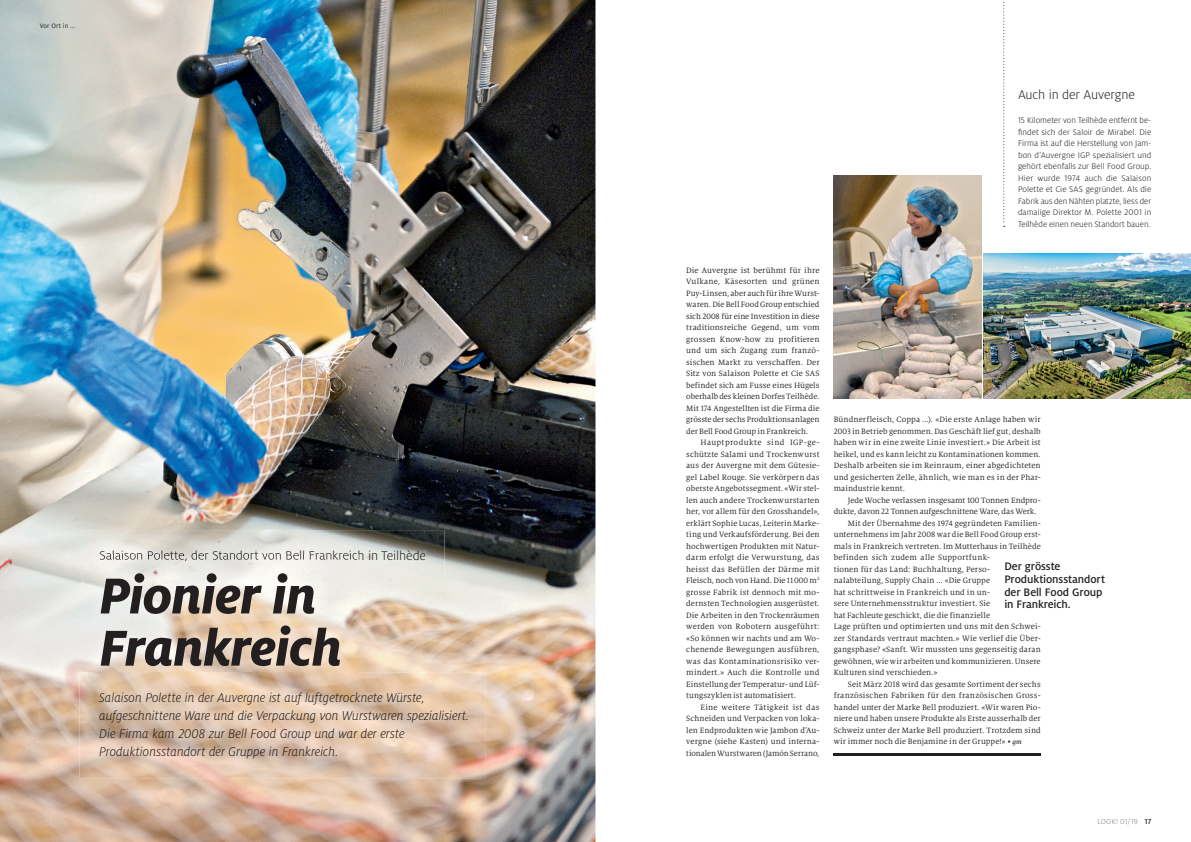
<style>
.page{position:relative;width:1191px;height:842px;background:#fff}
.page>*{position:absolute;margin:0;border:0;box-sizing:border-box;transform-origin:0 0}
.t1{font:italic 800 55.8px/52.2px "Milo Pro";letter-spacing:-.015em;color:#231f20}
.t2{font:italic 300 14px/18px "Milo Pro";letter-spacing:-.005em;color:#231f20}
.t3{font:300 14px "Milo Pro";letter-spacing:-.01em;color:#231f20}
.t4{font:500 12px/12.5px "Milo Pro";letter-spacing:-.005em;color:#231f20}
.t5{font:300 9px/11.5px "Milo Pro";color:#231f20;text-align:justify}
.t6{font:8.5px/11.5px "Milo Serif Pro";letter-spacing:.01em;color:#231f20;text-align:justify}
.t7{font:8.5px "Milo Serif Pro";letter-spacing:-.01em;color:#231f20}
.t8{font:300 8px "Milo Pro";letter-spacing:.025em;color:#808285}
.t9{font:7px "Milo Pro";letter-spacing:.025em;color:#231f20}
.s1{font-weight:500;font-style:italic;font-size:7px}
.s2{font-weight:500;color:#231f20}
</style>
<div class="page">
<img style="left:0;top:0;width:595px;height:842px">
<img style="left:81px;top:530px;width:363px;height:51px">
<img style="left:100px;top:550px;width:325px;height:11px">
<img style="left:82px;top:555px;width:277px;height:118px">
<img style="left:100px;top:555px;width:259px;height:6px">
<img style="left:80px;top:673px;width:405px;height:105px">
<img style="left:595px;top:0;width:1px;height:842px">
<img style="left:833px;top:176px;width:148px;height:223px">
<img style="left:984px;top:254px;width:207px;height:145px">
<hr style="left:833px;top:754px;width:207px;height:2px;background:#231f20">
<svg style="left:1003px;top:2px;width:1px;height:225px"></svg>
<p class="t9" style="left:40px;top:22px;width:37px">Vor Ort in ...</p>
<h2 class="t3" style="left:99px;top:547px;width:328px">Salaison Polette, der Standort von Bell Frankreich in Teilhède</h2>
<h1 class="t1" style="left:99px;top:569px;width:245px">Pionier in<br>Frankreich</h1>
<p class="t2" style="left:99px;top:689px;width:371px">Salaison Polette in der Auvergne ist auf luftgetrocknete Würste, aufgeschnittene Ware und die Verpackung von Wurstwaren spezialisiert.<br>Die Firma kam 2008 zur Bell Food Group und war der erste Produktions standort der Gruppe in Frankreich.</p>
<h2 class="t3" style="left:1018px;top:87px;width:118px">Auch in der Auvergne</h2>
<p class="t5" style="left:1018px;top:115px;width:135px">15 Kilometer von Teilhède entfernt be&shy;findet sich der Saloir de Mirabel. Die Firma ist auf die Herstellung von Jam&shy;bon d’Auvergne IGP spezialisiert und gehört ebenfalls zur Bell Food Group.<br>Hier wurde 1974 auch die Salaison Polette et Cie SAS gegründet. Als die Fabrik aus den Nähten platzte, liess der damalige Direktor M. Polette 2001 in Teilhède einen neuen Standort bauen.</p>
<p class="t6" style="left:686px;top:264px;width:135px">Die Auvergne ist berühmt für ihre Vulkane, Käsesorten und grünen Puy-Linsen, aber auch für ihre Wurst&shy;waren. Die Bell Food Group entschied sich 2008 für eine Investition in diese traditionsreiche Gegend, um vom grossen Know-how zu profitieren und um sich Zugang zum franzö&shy;sischen Markt zu verschaffen. Der Sitz von Salaison Polette et Cie SAS befindet sich am Fusse eines Hügels oberhalb des kleinen Dorfes Teilhède.<br>Mit 174 Angestellten ist die Firma die grösste der sechs Produktionsanlagen der Bell Food Group in Frankreich.</p>
<p class="t6" style="left:686px;top:437px;width:135px;text-indent:14px">Hauptprodukte sind IGP-ge&shy;schützte Salami und Trockenwurst aus der Auvergne mit dem Gütesie&shy;gel Label Rouge. Sie verkörpern das oberste Angebotssegment. «Wir stel&shy;len auch andere Trockenwurstarten her, vor allem für den Grosshandel», erklärt Sophie Lucas, Leiterin Marke&shy;ting und Verkaufsförderung. Bei den hochwertigen Produkten mit Natur&shy;darm erfolgt die Verwurstung, das heisst das Befüllen der Därme mit Fleisch, noch von Hand. Die 11000 m<sup>2 </sup>grosse Fabrik ist dennoch mit mo&shy;dernsten Technologien ausgerüstet.<br>Die Arbeiten in den Trockenräumen werden von Robotern ausgeführt: «So können wir nachts und am Wo&shy;chenende Bewegungen ausführen, was das Kontaminationsrisiko ver&shy;mindert.» Auch die Kontrolle und Einstellung der Temperatur- und Lüf&shy;tungszyklen ist automatisiert.</p>
<p class="t6" style="left:686px;top:701px;width:135px;text-indent:14px">Eine weitere Tätigkeit ist das Schneiden und Verpacken von loka&shy;len Endprodukten wie Jambon d’Au&shy;vergne (siehe Kasten) und interna&shy;tionalen Wurstwaren (Jamón Serrano,</p>
<p class="t6" style="left:833px;top:414px;width:208px">Bündnerfleisch, Coppa ...). «Die erste Anlage haben wir 2003 in Betrieb genommen. Das Geschäft lief gut, deshalb haben wir in eine zweite Linie investiert.» Die Arbeit ist heikel, und es kann leicht zu Kontaminationen kommen.<br>Deshalb arbeiten sie im Reinraum, einer abgedichteten und gesicherten Zelle, ähnlich, wie man es in der Phar&shy;maindustrie kennt.</p>
<p class="t7" style="left:848px;top:495px;width:194px">Jede Woche verlassen insgesamt 100 Tonnen Endpro-</p>
<p class="t6" style="left:833px;top:506px;width:204px">dukte, davon 22 Tonnen aufgeschnittene Ware, das Werk.</p>
<p class="t6" style="left:848px;top:517px;width:194px">Mit der Übernahme des 1974 gegründeten Familien-</p>
<p class="t6" style="left:833px;top:529px;width:208px">unternehmens im Jahr 2008 war die Bell Food Group erst-</p>
<p class="t6" style="left:833px;top:540px;width:208px">mals in Frankreich vertreten. Im Mutterhaus in Teilhède</p>
<p class="t6" style="left:833px;top:552px;width:158px">befinden sich zudem alle Supportfunk-</p>
<p class="t6" style="left:833px;top:563px;width:158px">tionen für das Land: Buchhaltung, Perso-</p>
<p class="t6" style="left:833px;top:575px;width:158px">nalabteilung, Supply Chain ... «Die Gruppe</p>
<p class="t6" style="left:833px;top:586px;width:158px">hat schrittweise in Frankreich und in un-</p>
<p class="t6" style="left:833px;top:598px;width:158px">sere Unternehmensstruktur investiert. Sie</p>
<p class="t6" style="left:833px;top:609px;width:158px">hat Fachleute geschickt, die die finanzielle</p>
<p class="t6" style="left:833px;top:621px;width:208px">Lage prüften und optimierten und uns mit den Schwei-</p>
<p class="t6" style="left:833px;top:632px;width:208px">zer Standards vertraut machten.» Wie verlief die Über-</p>
<p class="t6" style="left:833px;top:644px;width:208px">gangsphase? «Sanft. Wir mussten uns gegenseitig daran</p>
<p class="t6" style="left:833px;top:655px;width:208px">gewöhnen, wie wir arbeiten und kommunizieren. Unsere</p>
<p class="t6" style="left:833px;top:667px;width:105px">Kulturen sind verschieden.»</p>
<p class="t6" style="left:848px;top:678px;width:194px">Seit März 2018 wird das gesamte Sortiment der sechs</p>
<p class="t6" style="left:833px;top:690px;width:208px">französischen Fabriken für den französischen Gross-</p>
<p class="t6" style="left:833px;top:701px;width:208px">handel unter der Marke Bell produziert. «Wir waren Pio-</p>
<p class="t6" style="left:833px;top:713px;width:208px">niere und haben unsere Produkte als Erste ausserhalb der</p>
<p class="t6" style="left:833px;top:724px;width:208px">Schweiz unter der Marke Bell produziert. Trotzdem sind</p>
<p class="t6" style="left:833px;top:736px;width:190px">wir immer noch die Benjamine in der Gruppe!» • <span class="s1">gm</span></p>
<h3 class="t4" style="left:1004px;top:560px;width:102px">Der grösste<br>Produktionsstandort der Bell Food Group in Frankreich.</h3>
<p class="t8" style="left:1097px;top:817px;width:55px">LOOK! 01/19 <span class="s2">17</span></p>
</div>
